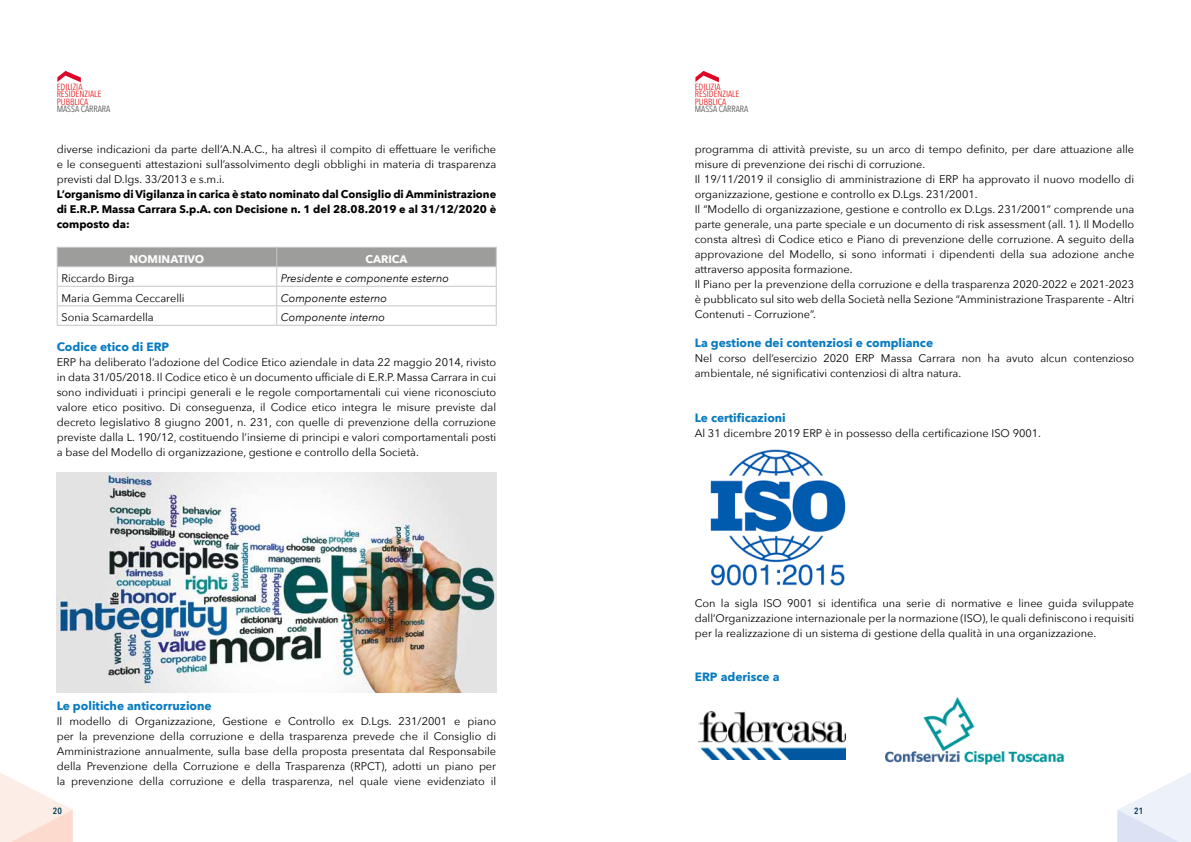
<style>
.page{position:relative;width:1191px;height:842px;background:#fff}
.page>*{position:absolute;margin:0;border:0;box-sizing:border-box;transform-origin:0 0}
.t1{font:700 12px "Avenir Next";color:#077bc0}
.t2{font:11px/15px "Avenir Next";color:#000;text-align:justify}
.t3{font:700 11px/15px "Avenir Next";color:#000;text-align:justify}
.t4{font:italic 11px "Avenir Next";color:#000}
.t5{font:700 11px "Avenir Next";color:#fff}
.t6{font:9px/7.5px "Avenir Next Condensed";color:#e52321}
.t7{font:9px "Avenir Next Condensed";color:#575756}
.t8{font:600 9px "Avenir Next Condensed";color:#063e58}
</style>
<div class="page">
<svg style="left:1117px;top:772px;width:74px;height:70px"></svg>
<svg style="left:0;top:773px;width:73px;height:69px"></svg>
<svg style="left:57px;top:71px;width:24px;height:11px"></svg>
<svg style="left:695px;top:71px;width:24px;height:11px"></svg>
<svg style="left:57px;top:247px;width:440px;height:78px"></svg>
<hr style="left:57px;top:325px;width:220px;height:1px;background:#c6c6c6">
<hr style="left:277px;top:325px;width:220px;height:1px;background:#c6c6c6">
<img style="left:57px;top:472px;width:439px;height:221px">
<img style="left:710px;top:449px;width:136px;height:137px">
<img style="left:698px;top:711px;width:147px;height:49px">
<img style="left:885px;top:697px;width:179px;height:68px">
<p class="t6" style="left:57px;top:83px;width:46px">EDILIZIA<br>RESIDENZIALE<br>PUBBLICA</p>
<p class="t7" style="left:57px;top:102px;width:55px">MASSA CARRARA</p>
<p class="t2" style="left:57px;top:141px;width:441px">diverse indicazioni da parte dell’A.N.A.C., ha altresì il compito di effettuare le verifiche e le conseguenti attestazioni sull’assolvimento degli obblighi in materia di trasparenza previsti dal D.lgs. 33/2013 e s.m.i.</p>
<p class="t3" style="left:57px;top:186px;width:441px">L’organismo di Vigilanza in carica è stato nominato dal Consiglio di Amministrazione di E.R.P. Massa Carrara S.p.A. con Decisione n. 1 del 28.08.2019 e al 31/12/2020 è composto da:</p>
<p class="t5" style="left:130px;top:249px;width:76px">NOMINATIVO</p>
<p class="t5" style="left:366px;top:249px;width:43px">CARICA</p>
<p class="t2" style="left:61px;top:270px;width:74px">Riccardo Birga</p>
<p class="t4" style="left:281px;top:269px;width:170px">Presidente e componente esterno</p>
<p class="t2" style="left:61px;top:290px;width:125px">Maria Gemma Ceccarelli</p>
<p class="t4" style="left:281px;top:288px;width:108px">Componente esterno</p>
<p class="t2" style="left:61px;top:309px;width:94px">Sonia Scamardella</p>
<p class="t4" style="left:281px;top:308px;width:106px">Componente interno</p>
<p class="t1" style="left:57px;top:336px;width:114px">Codice etico di ERP</p>
<p class="t2" style="left:57px;top:354px;width:441px">ERP ha deliberato l’adozione del Codice Etico aziendale in data 22 maggio 2014, rivisto in data 31/05/2018. Il Codice etico è un documento ufficiale di E.R.P. Massa Carrara in cui sono individuati i principi generali e le regole comportamentali cui viene riconosciuto valore etico positivo. Di conseguenza, il Codice etico integra le misure previste dal decreto legislativo 8 giugno 2001, n. 231, con quelle di prevenzione della corruzione previste dalla L. 190/12, costituendo l’insieme di principi e valori comportamentali posti a base del Modello di organizzazione, gestione e controllo della Società.</p>
<p class="t1" style="left:57px;top:695px;width:156px">Le politiche anticorruzione</p>
<p class="t2" style="left:57px;top:713px;width:441px">Il modello di Organizzazione, Gestione e Controllo ex D.Lgs. 231/2001 e piano per la prevenzione della corruzione e della trasparenza prevede che il Consiglio di Amministrazione annualmente, sulla base della proposta presentata dal Responsabile della Prevenzione della Corruzione e della Trasparenza (RPCT), adotti un piano per la prevenzione della corruzione e della trasparenza, nel quale viene evidenziato il</p>
<p class="t6" style="left:694px;top:83px;width:46px">EDILIZIA<br>RESIDENZIALE<br>PUBBLICA</p>
<p class="t7" style="left:694px;top:102px;width:55px">MASSA CARRARA</p>
<p class="t2" style="left:694px;top:141px;width:441px;text-align:left">programma di attività previste, su un arco di tempo definito, per dare attuazione alle misure di prevenzione dei rischi di corruzione.<br>Il 19/11/2019 il consiglio di amministrazione di ERP ha approvato il nuovo modello di organizzazione, gestione e controllo ex D.Lgs. 231/2001.<br>Il “Modello di organizzazione, gestione e controllo ex D.Lgs. 231/2001” comprende una parte generale, una parte speciale e un documento di risk assessment (all. 1). Il Modello consta altresì di Codice etico e Piano di prevenzione delle corruzione. A seguito della approvazione del Modello, si sono informati i dipendenti della sua adozione anche attraverso apposita formazione.<br>Il Piano per la prevenzione della corruzione e della trasparenza 2020-2022 e 2021-2023 è pubblicato sul sito web della Società nella Sezione “Amministrazione Trasparente – Altri Contenuti – Corruzione”.</p>
<p class="t1" style="left:694px;top:333px;width:240px">La gestione dei contenziosi e compliance</p>
<p class="t2" style="left:694px;top:350px;width:441px">Nel corso dell’esercizio 2020 ERP Massa Carrara non ha avuto alcun contenzioso ambientale, né significativi contenziosi di altra natura.</p>
<p class="t1" style="left:694px;top:407px;width:93px">Le certificazioni</p>
<p class="t2" style="left:694px;top:425px;width:348px">Al 31 dicembre 2019 ERP è in possesso della certificazione ISO 9001.</p>
<p class="t2" style="left:694px;top:595px;width:441px">Con la sigla ISO 9001 si identifica una serie di normative e linee guida sviluppate dall’Organizzazione internazionale per la normazione (ISO), le quali definiscono i requisiti per la realizzazione di un sistema di gestione della qualità in una organizzazione.</p>
<p class="t1" style="left:694px;top:667px;width:86px">ERP aderisce a</p>
<p class="t8" style="left:53px;top:803px;width:10px">20</p>
<p class="t8" style="left:1134px;top:803px;width:10px">21</p>
</div>
